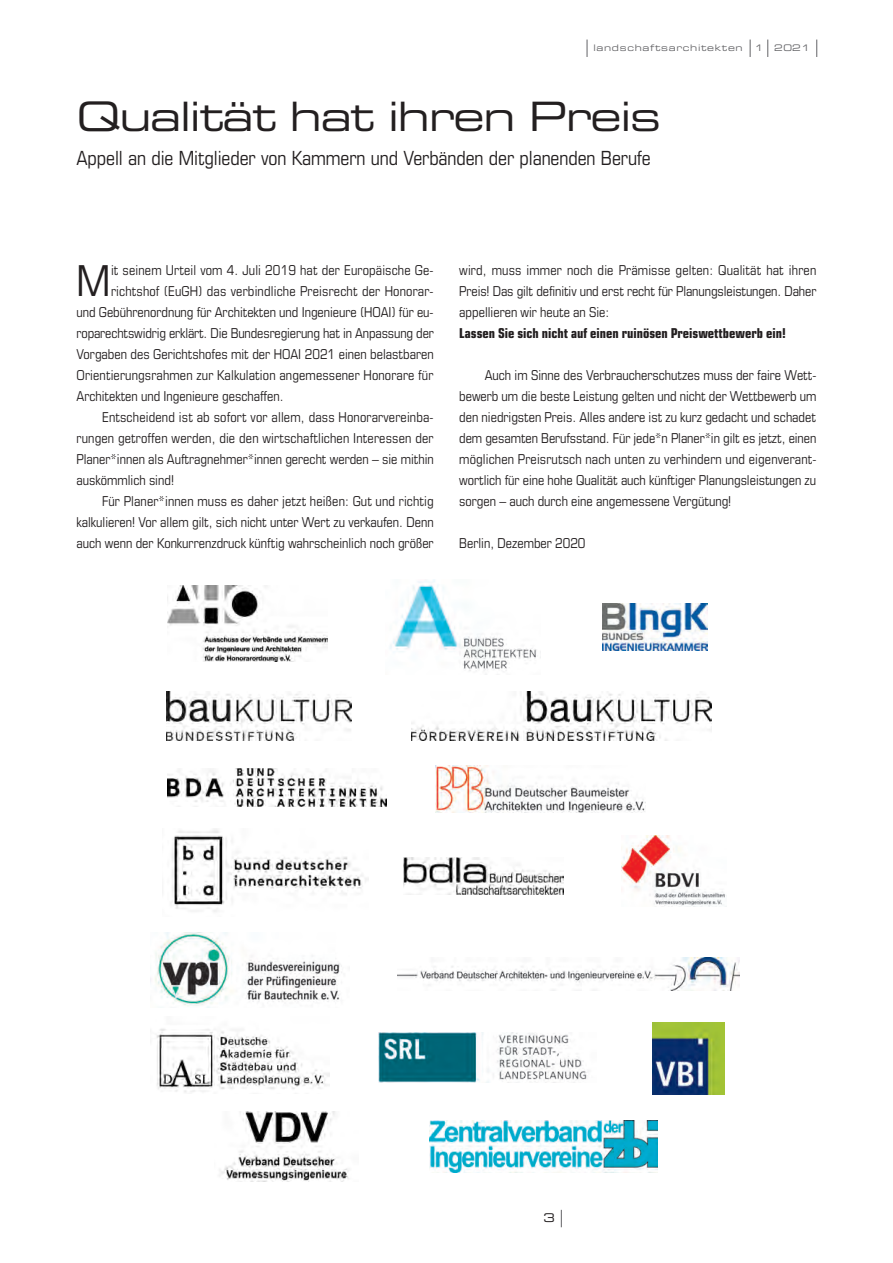
<style>
.page{position:relative;width:893px;height:1263px;background:#fff}
.page>*{position:absolute;margin:0;border:0;box-sizing:border-box;transform-origin:0 0}
.t1{font:condensed 42.6px "Eurostile";color:#231f20}
.t2{font:40.5px "Eurostile Extended Two";letter-spacing:-.03em;color:#231f20}
.t3{font:condensed 19.5px "Eurostile";letter-spacing:-.005em;color:#231f20}
.t4{font:condensed 13.65px/21px "Eurostile";color:#231f20;text-align:justify}
.t5{font:700 condensed 13.65px "Eurostile";color:#231f20}
.t6{font:12px "Eurostile Extended Two";color:#231f20}
.t7{font:9px "Eurostile Extended Two";letter-spacing:.075em;color:#636366}
</style>
<div class="page">
<svg style="left:561px;top:1210px;width:1px;height:17px"></svg>
<svg style="left:587px;top:40px;width:1px;height:17px"></svg>
<svg style="left:750px;top:40px;width:1px;height:17px"></svg>
<svg style="left:767px;top:40px;width:1px;height:17px"></svg>
<svg style="left:816px;top:40px;width:1px;height:17px"></svg>
<img style="left:167px;top:585px;width:161px;height:77px">
<img style="left:390px;top:580px;width:147px;height:91px">
<img style="left:602px;top:604px;width:105px;height:47px">
<img style="left:167px;top:691px;width:184px;height:50px">
<img style="left:412px;top:691px;width:299px;height:50px">
<img style="left:621px;top:835px;width:106px;height:72px">
<img style="left:167px;top:768px;width:219px;height:39px">
<img style="left:435px;top:765px;width:211px;height:48px">
<img style="left:156px;top:1029px;width:173px;height:64px">
<img style="left:172px;top:829px;width:196px;height:83px">
<img style="left:404px;top:858px;width:159px;height:37px">
<svg style="left:652px;top:1022px;width:73px;height:73px"></svg>
<img style="left:652px;top:1022px;width:72px;height:72px">
<img style="left:155px;top:932px;width:187px;height:76px">
<img style="left:398px;top:957px;width:341px;height:33px">
<img style="left:378px;top:1032px;width:211px;height:51px">
<img style="left:219px;top:1112px;width:130px;height:69px">
<img style="left:429px;top:1120px;width:228px;height:52px">
<p class="t7" style="left:593px;top:45px;width:151px">landschaftsarchitekten</p>
<p class="t7" style="left:755px;top:45px;width:57px">1 2021</p>
<h2 class="t2" style="left:77px;top:102px;width:586px">Qualität hat ihren Preis</h2>
<h3 class="t3" style="left:77px;top:151px;width:576px">Appell an die Mitglieder von Kammern und Verbänden der planenden Berufe</h3>
<h1 class="t1" style="left:77px;top:265px;width:35px">M</h1>
<p class="t4" style="left:111px;top:261px;width:324px">it seinem Urteil vom 4. Juli 2019 hat der Europäische Ge-</p>
<p class="t4" style="left:111px;top:282px;width:324px">richtshof (EuGH) das verbindliche Preisrecht der Honorar-</p>
<p class="t4" style="left:77px;top:303px;width:359px">und Gebührenordnung für Architekten und Ingenieure (HOAI) für eu-</p>
<p class="t4" style="left:77px;top:324px;width:359px">roparechtswidrig erklärt. Die Bundesregierung hat in Anpassung der</p>
<p class="t4" style="left:77px;top:345px;width:359px">Vorgaben des Gerichtshofes mit der HOAI 2021 einen belastbaren</p>
<p class="t4" style="left:77px;top:366px;width:358px">Orientierungsrahmen zur Kalkulation angemessener Honorare für</p>
<p class="t4" style="left:77px;top:387px;width:209px">Architekten und Ingenieure geschaffen.</p>
<p class="t4" style="left:102px;top:408px;width:333px">Entscheidend ist ab sofort vor allem, dass Honorarvereinba-</p>
<p class="t4" style="left:77px;top:429px;width:359px">rungen getroffen werden, die den wirtschaftlichen Interessen der</p>
<p class="t4" style="left:77px;top:450px;width:359px">Planer*innen als Auftragnehmer*innen gerecht werden – sie mithin</p>
<p class="t4" style="left:77px;top:471px;width:99px">auskömmlich sind!</p>
<p class="t4" style="left:102px;top:492px;width:333px">Für Planer*innen muss es daher jetzt heißen: Gut und richtig</p>
<p class="t4" style="left:77px;top:513px;width:359px">kalkulieren! Vor allem gilt, sich nicht unter Wert zu verkaufen. Denn</p>
<p class="t4" style="left:77px;top:534px;width:359px">auch wenn der Konkurrenzdruck künftig wahrscheinlich noch größer</p>
<p class="t4" style="left:459px;top:261px;width:359px">wird, muss immer noch die Prämisse gelten: Qualität hat ihren Preis! Das gilt definitiv und erst recht für Planungsleistungen. Daher appellieren wir heute an Sie:</p>
<p class="t5" style="left:459px;top:328px;width:328px">Lassen Sie sich nicht auf einen ruinösen Preiswettbewerb ein!</p>
<p class="t4" style="left:459px;top:366px;width:359px;text-indent:26px">Auch im Sinne des Verbraucherschutzes muss der faire Wett&shy;bewerb um die beste Leistung gelten und nicht der Wettbewerb um den niedrigsten Preis. Alles andere ist zu kurz gedacht und schadet dem gesamten Berufsstand. Für jede*n Planer*in gilt es jetzt, einen möglichen Preisrutsch nach unten zu verhindern und eigenverant&shy;wortlich für eine hohe Qualität auch künftiger Planungsleistungen zu sorgen – auch durch eine angemessene Vergütung!</p>
<p class="t4" style="left:459px;top:533px;width:128px">Berlin, Dezember 2020</p>
<p class="t6" style="left:544px;top:1213px;width:13px">3</p>
</div>
